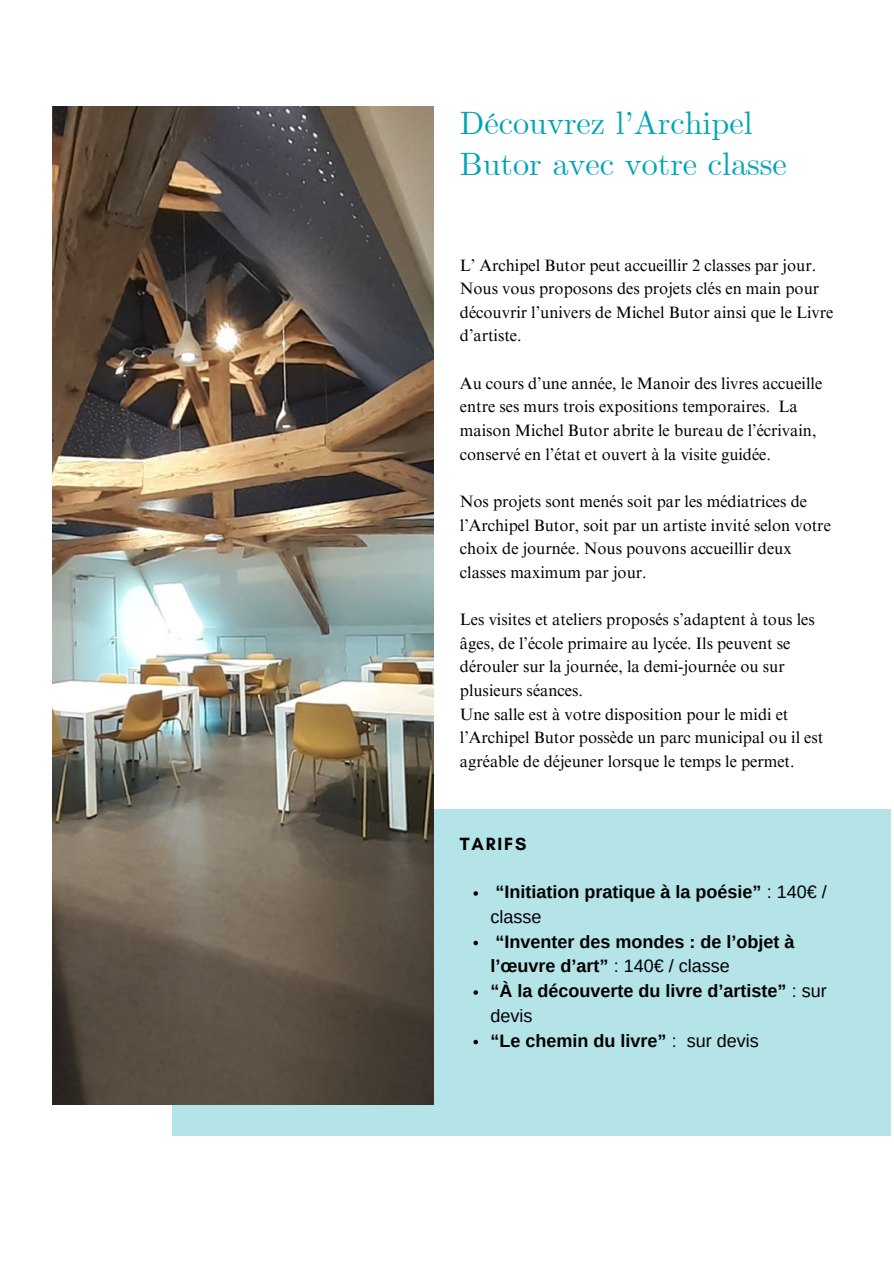
<style>
.page{position:relative;width:894px;height:1264px;background:#fff}
.page>*{position:absolute;margin:0;border:0;box-sizing:border-box;transform-origin:0 0}
.t1{font:32.25px/40.5px "CMU Serif";color:#00a5b7}
.t2{font:700 18px/24.8px "Arimo";color:#000}
.t3{font:700 18px "Glacial Indifference";letter-spacing:.1em;color:#000}
.t4{font:16.5px/23.7px "Times NRMT Pro";color:#000001}
.s1{font-weight:400}
</style>
<div class="page">
<div style="left:172px;top:809px;width:718px;height:326px;background:#b4e3e8"></div>
<img style="left:53px;top:106px;width:380px;height:998px">
<svg style="left:473px;top:891px;width:5px;height:4px"></svg>
<svg style="left:473px;top:940px;width:5px;height:5px"></svg>
<svg style="left:473px;top:990px;width:5px;height:4px"></svg>
<svg style="left:473px;top:1039px;width:5px;height:5px"></svg>
<h1 class="t1" style="left:460px;top:105px;width:328px">Découvrez l’Archipel<br>Butor avec votre classe</h1>
<p class="t4" style="left:460px;top:255px;width:375px">L’ Archipel Butor peut accueillir 2 classes par jour.<br>Nous vous proposons des projets clés en main pour découvrir l’univers de Michel Butor ainsi que le Livre d’artiste.</p>
<p class="t4" style="left:460px;top:373px;width:363px">Au cours d’une année, le Manoir des livres accueille entre ses murs trois expositions temporaires. La maison Michel Butor abrite le bureau de l’écrivain, conservé en l’état et ouvert à la visite guidée.</p>
<p class="t4" style="left:460px;top:491px;width:372px">Nos projets sont menés soit par les médiatrices de l’Archipel Butor, soit par un artiste invité selon votre choix de journée. Nous pouvons accueillir deux classes maximum par jour.</p>
<p class="t4" style="left:460px;top:609px;width:356px">Les visites et ateliers proposés s’adaptent à tous les âges, de l’école primaire au lycée. Ils peuvent se dérouler sur la journée, la demi-journée ou sur plusieurs séances.</p>
<p class="t4" style="left:460px;top:704px;width:365px">Une salle est à votre disposition pour le midi et l’Archipel Butor possède un parc municipal ou il est agréable de déjeuner lorsque le temps le permet.</p>
<p class="t3" style="left:460px;top:832px;width:68px">TARIFS</p>
<p class="t2" style="left:490px;top:879px;width:338px">“Initiation pratique à la poésie” <span class="s1">: 140€ / classe</span></p>
<p class="t2" style="left:490px;top:928px;width:338px">“Inventer des mondes : de l’objet à l’œuvre d’art” <span class="s1">: 140€ / classe<br></span>“À la découverte du livre d’artiste” <span class="s1">: sur devis<br></span>“Le chemin du livre” <span class="s1">: sur devis</span></p>
</div>
